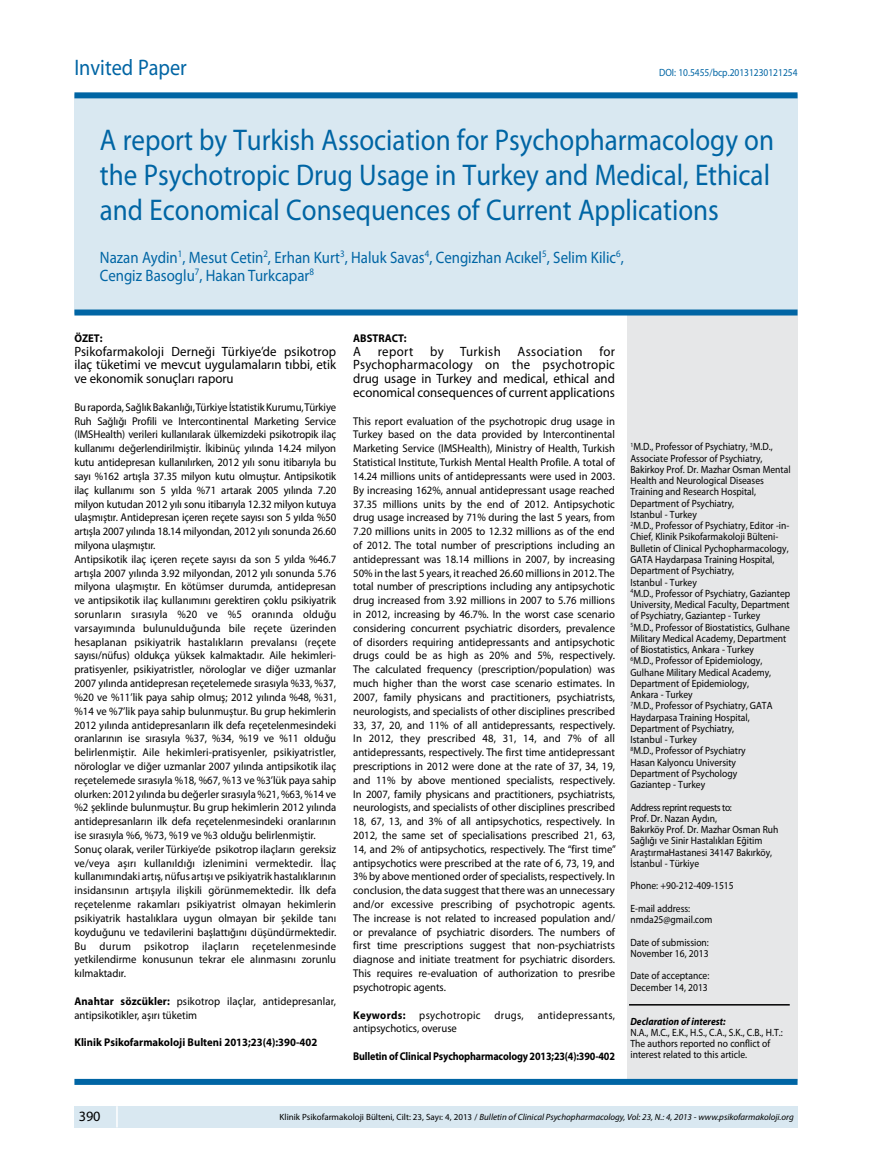
<style>
.page{position:relative;width:872px;height:1170px;background:#fff}
.page>*{position:absolute;margin:0;border:0;box-sizing:border-box;transform-origin:0 0}
.t1{font:30px/34.5px "Myriad Pro";color:#0065a4;scale:.9 1}
.t2{font:22.5px "Myriad Pro";color:#0065a4;scale:.9 1}
.t3{font:16.5px/18px "Myriad Pro";color:#0065a4;scale:.9 1}
.t4{font:14.25px "Myriad Pro";color:#000}
.t5{font:13.5px/13.8px "Myriad Pro";color:#000;text-align:justify;scale:.95 1}
.t6{font:11.25px/13.8px "Myriad Pro";color:#000;scale:.95 1}
.t7{font:11.25px/13.8px "Myriad Pro";letter-spacing:.025em;color:#000;scale:.95 1}
.t8{font:700 11.25px "Myriad Pro";color:#000;scale:.95 1}
.t9{font:700 11.25px "Myriad Pro";color:#000;scale:.9 1}
.t10{font:10.5px/11.2px "Myriad Pro";color:#000;scale:.91 1}
.t11{font:10.5px "Myriad Pro";color:#0065a4;scale:.9 1}
.t12{font:italic 700 10.5px "Myriad Pro";color:#000;scale:.91 1}
.t13{font:italic 9px "Myriad Pro";color:#000}
.s1{font-weight:700}
.s2{font-style:normal}
</style>
<div class="page">
<div style="left:74px;top:1106px;width:723px;height:21px;background:#d9e8f1"></div>
<hr style="left:116px;top:1106px;width:2px;height:21px;background:#fff">
<div style="left:627px;top:311px;width:170px;height:769px;background:#e6e7e8"></div>
<div style="left:74px;top:1078px;width:723px;height:6px;background:#0065a4"></div>
<hr style="left:629px;top:1003px;width:160px;height:2px;background:#000">
<div style="left:74px;top:95px;width:723px;height:219px;background:#d9e8f1"></div>
<div style="left:74px;top:309px;width:723px;height:6px;background:#0065a4"></div>
<div style="left:74px;top:92px;width:723px;height:6px;background:#0065a4"></div>
<h2 class="t2" style="left:74px;top:54px;width:126px">Invited Paper</h2>
<p class="t11" style="left:659px;top:66px;width:155px">DOI: 10.5455/bcp.20131230121254</p>
<h1 class="t1" style="left:100px;top:123px;width:750px">A report by Turkish Association for Psychopharmacology on the Psychotropic Drug Usage in Turkey and Medical, Ethical and Economical Consequences of Current Applications</h1>
<h3 class="t3" style="left:100px;top:248px;width:583px">Nazan Aydin<sup>1</sup>, Mesut Cetin<sup>2</sup>, Erhan Kurt<sup>3</sup>, Haluk Savas<sup>4</sup>, Cengizhan Acıkel<sup>5</sup>, Selim Kilic<sup>6</sup>,<br>Cengiz Basoglu<sup>7</sup>, Hakan Turkcapar<sup>8</sup></h3>
<p class="t8" style="left:74px;top:330px;width:31px">ÖZET:</p>
<p class="t5" style="left:74px;top:344px;width:277px">Psikofarmakoloji Derneği Türkiye’de psikotrop ilaç tüketimi ve mevcut uygulamaların tıbbi, etik ve ekonomik sonuçları raporu</p>
<p class="t6" style="left:74px;top:400px;width:277px">Bu raporda, Sağlık Bakanlığı, Türkiye İstatistik Kurumu, Türkiye Ruh Sağlığı Profili ve Intercontinental Marketing Service (IMSHealth) verileri kullanılarak ülkemizdeki psikotropik ilaç kullanımı değerlendirilmiştir. İkibinüç yılında 14.24 milyon kutu antidepresan kullanılırken, 2012 yılı sonu itibarıyla bu sayı %162 artışla 37.35 milyon kutu olmuştur. Antipsikotik ilaç kullanımı son 5 yılda %71 artarak 2005 yılında 7.20 milyon kutudan 2012 yılı sonu itibarıyla 12.32 milyon kutuya ulaşmıştır. Antidepresan içeren reçete sayısı son 5 yılda %50 artışla 2007 yılında 18.14 milyondan, 2012 yılı sonunda 26.60 milyona ulaşmıştır.<br>Antipsikotik ilaç içeren reçete sayısı da son 5 yılda %46.7 artışla 2007 yılında 3.92 milyondan, 2012 yılı sonunda 5.76 milyona ulaşmıştır. En kötümser durumda, antidepresan ve antipsikotik ilaç kullanımını gerektiren çoklu psikiyatrik sorunların sırasıyla %20 ve %5 oranında olduğu varsayımında bulunulduğunda bile reçete üzerinden hesaplanan psikiyatrik hastalıkların prevalansı (reçete sayısı/nüfus) oldukça yüksek kalmaktadır. Aile hekimleri&shy;pratisyenler, psikiyatristler, nörologlar ve diğer uzmanlar 2007 yılında antidepresan reçetelemede sırasıyla %33, %37, %20 ve %11’lik paya sahip olmuş; 2012 yılında %48, %31, %14 ve %7’lik paya sahip bulunmuştur. Bu grup hekimlerin 2012 yılında antidepresanların ilk defa reçetelenmesindeki oranlarının ise sırasıyla %37, %34, %19 ve %11 olduğu belirlenmiştir. Aile hekimleri-pratisyenler, psikiyatristler, nörologlar ve diğer uzmanlar 2007 yılında antipsikotik ilaç reçetelemede sırasıyla %18, %67, %13 ve %3’lük paya sahip olurken: 2012 yılında bu değerler sırasıyla %21, %63, %14 ve %2 şeklinde bulunmuştur. Bu grup hekimlerin 2012 yılında antidepresanların ilk defa reçetelenmesindeki oranlarının ise sırasıyla %6, %73, %19 ve %3 olduğu belirlenmiştir.<br>Sonuç olarak, veriler Türkiye’de psikotrop ilaçların gereksiz ve/veya aşırı kullanıldığı izlenimini vermektedir. İlaç kullanımındaki artış, nüfus artışı ve psikiyatrik hastalıklarının insidansının artışıyla ilişkili görünmemektedir. İlk defa reçetelenme rakamları psikiyatrist olmayan hekimlerin psikiyatrik hastalıklara uygun olmayan bir şekilde tanı koyduğunu ve tedavilerini başlattığını düşündürmektedir.<br>Bu durum psikotrop ilaçların reçetelenmesinde yetkilendirme konusunun tekrar ele alınmasını zorunlu kılmaktadır.</p>
<p class="t6" style="left:74px;top:993px;width:277px"><span class="s1">Anahtar sözcükler:</span> psikotrop ilaçlar, antidepresanlar, antipsikotikler, aşırı tüketim</p>
<p class="t8" style="left:74px;top:1034px;width:257px">Klinik Psikofarmakoloji Bulteni 2013;23(4):390-402</p>
<p class="t8" style="left:353px;top:331px;width:58px">ABSTRACT:</p>
<p class="t5" style="left:353px;top:344px;width:277px">A report by Turkish Association for Psychopharmacology on the psychotropic drug usage in Turkey and medical, ethical and economical consequences of current applications</p>
<p class="t6" style="left:353px;top:414px;width:278px;text-align:justify">This report evaluation of the psychotropic drug usage in Turkey based on the data provided by Intercontinental Marketing Service (IMSHealth), Ministry of Health, Turkish Statistical Institute, Turkish Mental Health Profile. A total of 14.24 millions units of antidepressants were used in 2003.<br>By increasing 162%, annual antidepressant usage reached 37.35 millions units by the end of 2012. Antipsychotic drug usage increased by 71% during the last 5 years, from 7.20 millions units in 2005 to 12.32 millions as of the end of 2012. The total number of prescriptions including an antidepressant was 18.14 millions in 2007, by increasing 50% in the last 5 years, it reached 26.60 millions in 2012. The total number of prescriptions including any antipsychotic drug increased from 3.92 millions in 2007 to 5.76 millions in 2012, increasing by 46.7%. In the worst case scenario considering concurrent psychiatric disorders, prevalence of disorders requiring antidepressants and antipsychotic drugs could be as high as 20% and 5%, respectively.<br>The calculated frequency (prescription/population) was much higher than the worst case scenario estimates. In 2007, family physicans and practitioners, psychiatrists, neurologists, and specialists of other disciplines prescribed 33, 37, 20, and 11% of all antidepressants, respectively.<br>In 2012, they prescribed 48, 31, 14, and 7% of all antidepressants, respectively. The first time antidepressant prescriptions in 2012 were done at the rate of 37, 34, 19, and 11% by above mentioned specialists, respectively.<br>In 2007, family physicans and practitioners, psychiatrists, neurologists, and specialists of other disciplines prescribed 18, 67, 13, and 3% of all antipsychotics, respectively. In 2012, the same set of specialisations prescribed 21, 63, 14, and 2% of antipsychotics, respectively. The “first time” antipsychotics were prescribed at the rate of 6, 73, 19, and 3% by above mentioned order of specialists, respectively. In conclusion, the data suggest that there was an unnecessary and/or excessive prescribing of psychotropic agents.<br>The increase is not related to increased population and/ or prevalance of psychiatric disorders. The numbers of first time prescriptions suggest that non-psychiatrists diagnose and initiate treatment for psychiatric disorders.<br>This requires re-evaluation of authorization to presribe psychotropic agents.</p>
<p class="t7" style="left:353px;top:1007px;width:277px"><span class="s1">Keywords:</span> psychotropic drugs, antidepressants, antipsychotics, overuse</p>
<p class="t9" style="left:353px;top:1048px;width:292px">Bulletin of Clinical Psychopharmacology 2013;23(4):390-402</p>
<p class="t10" style="left:630px;top:441px;width:177px"><sup>1</sup>M.D., Professor of Psychiatry, <sup>3</sup>M.D.,<br>Associate Professor of Psychiatry,<br>Bakirkoy Prof. Dr. Mazhar Osman Mental<br>Health and Neurological Diseases<br>Training and Research Hospital,<br>Department of Psychiatry,<br>Istanbul - Turkey<br><sup>2</sup>M.D., Professor of Psychiatry, Editor -in-<br>Chief, Klinik Psikofarmakoloji Bülteni-<br>Bulletin of Clinical Pychopharmacology,<br>GATA Haydarpasa Training Hospital,<br>Department of Psychiatry,<br>Istanbul - Turkey<br><sup>4</sup>M.D., Professor of Psychiatry, Gaziantep<br>University, Medical Faculty, Department of Psychiatry, Gaziantep - Turkey<br><sup>5</sup>M.D., Professor of Biostatistics, Gulhane<br>Military Medical Academy, Department of Biostatistics, Ankara - Turkey<br><sup>6</sup>M.D., Professor of Epidemiology,<br>Gulhane Military Medical Academy,<br>Department of Epidemiology,<br>Ankara - Turkey<br><sup>7</sup>M.D., Professor of Psychiatry, GATA<br>Haydarpasa Training Hospital,<br>Department of Psychiatry,<br>Istanbul - Turkey<br><sup>8</sup>M.D., Professor of Psychiatry<br>Hasan Kalyoncu University<br>Department of Psychology<br>Gaziantep - Turkey</p>
<p class="t10" style="left:630px;top:801px;width:164px">Address reprint requests to:<br>Prof. Dr. Nazan Aydın,<br>Bakırköy Prof. Dr. Mazhar Osman Ruh<br>Sağlığı ve Sinir Hastalıkları Eğitim<br>AraştırmaHastanesi 34147 Bakırköy,<br>İstanbul - Türkiye</p>
<p class="t10" style="left:630px;top:874px;width:115px;line-height:22.5px">Phone: +90-212-409-1515<br>E-mail address:</p>
<p class="t10" style="left:630px;top:908px;width:92px;line-height:22.5px">nmda25@gmail.com<br>Date of submission:</p>
<p class="t10" style="left:630px;top:941px;width:88px;line-height:22.5px">November 16, 2013<br>Date of acceptance:</p>
<p class="t10" style="left:630px;top:981px;width:87px">December 14, 2013</p>
<p class="t12" style="left:630px;top:1014px;width:106px">Declaration of interest:</p>
<p class="t10" style="left:630px;top:1026px;width:169px">N.A., M.C., E.K., H.S., C.A., S.K., C.B., H.T.:<br>The authors reported no conflict of interest related to this article.</p>
<p class="t4" style="left:79px;top:1107px;width:23px">390</p>
<p class="t13" style="left:280px;top:1111px;width:515px"><span class="s2">Klinik Psikofarmakoloji Bülteni, Cilt: 23, Sayı: 4, 2013 /</span> Bulletin of Clinical Psychopharmacology, Vol: 23, N.: 4, 2013 - www.psikofarmakoloji.org</p>
</div>
